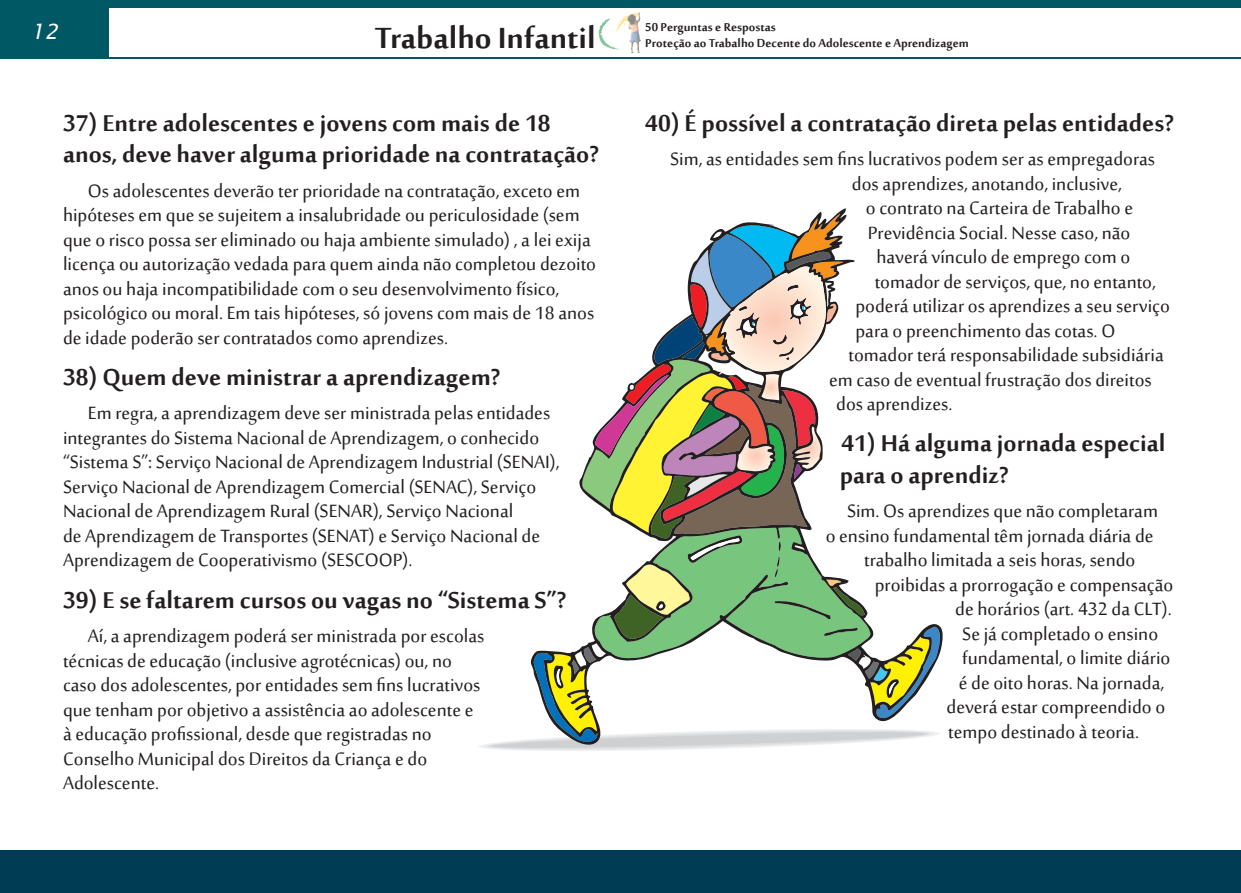
<style>
.page{position:relative;width:1241px;height:893px;background:#fff}
.page>*{position:absolute;margin:0;border:0;box-sizing:border-box;transform-origin:0 0}
.t1{font:700 40.25px "Sakkal Majalla";color:#231f20}
.Pergunta_roxo{font:700 31.5px/31.5px "Sakkal Majalla";color:#231f20}
.resposta_verde{font:24.5px/24.5px "Sakkal Majalla";color:#231f20}
.t2{font:italic 21px "Lucida Sans";color:#fff}
.t3{font:700 15.75px/17px "Sakkal Majalla";color:#231f20}
</style>
<div class="page">
<div style="left:0;top:850px;width:1240px;height:43px;background:#003d54"></div>
<div style="left:0;top:0;width:1240px;height:7px;background:#005865"></div>
<div style="left:0;top:7px;width:108px;height:51px;background:#005865"></div>
<img style="left:598px;top:12px;width:43px;height:41px">
<hr style="left:0;top:57px;width:1240px;height:1px;background:#005865">
<svg style="left:478px;top:214px;width:465px;height:537px"></svg>
<p class="t2" style="left:31px;top:20px;width:28px">12</p>
<h1 class="t1" style="left:375px;top:15px;width:222px">Trabalho Infantil</h1>
<p class="t3" style="left:645px;top:19px;width:325px">50 Perguntas e Respostas<br>Proteção ao Trabalho Decente do Adolescente e Aprendizagem</p>
<p class="Pergunta_roxo" style="left:63px;top:109px;width:537px">37) Entre adolescentes e jovens com mais de 18 anos, deve haver alguma prioridade na contratação?</p>
<p class="resposta_verde" style="left:63px;top:180px;width:534px;text-indent:25px">Os adolescentes deverão ter prioridade na contratação, exceto em hipóteses em que se sujeitem a insalubridade ou periculosidade (sem que o risco possa ser eliminado ou haja ambiente simulado) , a lei exija licença ou autorização vedada para quem ainda não completou dezoito anos ou haja incompatibilidade com o seu desenvolvimento físico, psicológico ou moral. Em tais hipóteses, só jovens com mais de 18 anos de idade poderão ser contratados como aprendizes.</p>
<p class="Pergunta_roxo" style="left:63px;top:364px;width:438px">38) Quem deve ministrar a aprendizagem?</p>
<p class="resposta_verde" style="left:63px;top:402px;width:498px;text-indent:25px">Em regra, a aprendizagem deve ser ministrada pelas entidades integrantes do Sistema Nacional de Aprendizagem, o conhecido “Sistema S”: Serviço Nacional de Aprendizagem Industrial (SENAI), Serviço Nacional de Aprendizagem Comercial (SENAC), Serviço Nacional de Aprendizagem Rural (SENAR), Serviço Nacional<br>de Aprendizagem de Transportes (SENAT) e Serviço Nacional de Aprendizagem de Cooperativismo (SESCOOP).</p>
<p class="Pergunta_roxo" style="left:63px;top:586px;width:504px">39) E se faltarem cursos ou vagas no “Sistema S”?</p>
<p class="resposta_verde" style="left:63px;top:625px;width:423px;text-indent:25px">Aí, a aprendizagem poderá ser ministrada por escolas técnicas de educação (inclusive agrotécnicas) ou, no caso dos adolescentes, por entidades sem fins lucrativos que tenham por objetivo a assistência ao adolescente e à educação profissional, desde que registradas no Conselho Municipal dos Direitos da Criança e do Adolescente.</p>
<p class="Pergunta_roxo" style="left:645px;top:109px;width:530px">40) É possível a contratação direta pelas entidades?</p>
<p class="resposta_verde" style="left:670px;top:148px;width:486px">Sim, as entidades sem fins lucrativos podem ser as empregadoras</p>
<p class="resposta_verde" style="left:851px;top:173px;width:271px">dos aprendizes, anotando, inclusive,</p>
<p class="resposta_verde" style="left:865px;top:197px;width:268px">o contrato na Carteira de Trabalho e</p>
<p class="resposta_verde" style="left:867px;top:222px;width:264px">Previdência Social. Nesse caso, não</p>
<p class="resposta_verde" style="left:876px;top:246px;width:255px">haverá vínculo de emprego com o</p>
<p class="resposta_verde" style="left:874px;top:271px;width:282px">tomador de serviços, que, no entanto,</p>
<p class="resposta_verde" style="left:855px;top:295px;width:316px">poderá utilizar os aprendizes a seu serviço</p>
<p class="resposta_verde" style="left:855px;top:320px;width:261px">para o preenchimento das cotas. O</p>
<p class="resposta_verde" style="left:848px;top:344px;width:317px">tomador terá responsabilidade subsidiária</p>
<p class="resposta_verde" style="left:829px;top:369px;width:324px">em caso de eventual frustração dos direitos</p>
<p class="resposta_verde" style="left:836px;top:393px;width:118px">dos aprendizes.</p>
<p class="Pergunta_roxo" style="left:839px;top:430px;width:327px">41) Há alguma jornada especial para o aprendiz?</p>
<p class="resposta_verde" style="left:846px;top:500px;width:312px">Sim. Os aprendizes que não completaram</p>
<p class="resposta_verde" style="left:825px;top:525px;width:329px">o ensino fundamental têm jornada diária de</p>
<p class="resposta_verde" style="left:864px;top:549px;width:273px">trabalho limitada a seis horas, sendo</p>
<p class="resposta_verde" style="left:874px;top:574px;width:300px">proibidas a prorrogação e compensação</p>
<p class="resposta_verde" style="left:955px;top:598px;width:218px">de horários (art. 432 da CLT).</p>
<p class="resposta_verde" style="left:962px;top:623px;width:197px">Se já completado o ensino</p>
<p class="resposta_verde" style="left:962px;top:647px;width:210px">fundamental, o limite diário</p>
<p class="resposta_verde" style="left:958px;top:672px;width:207px">é de oito horas. Na jornada,</p>
<p class="resposta_verde" style="left:946px;top:696px;width:220px">deverá estar compreendido o</p>
<p class="resposta_verde" style="left:948px;top:721px;width:192px">tempo destinado à teoria.</p>
</div>
